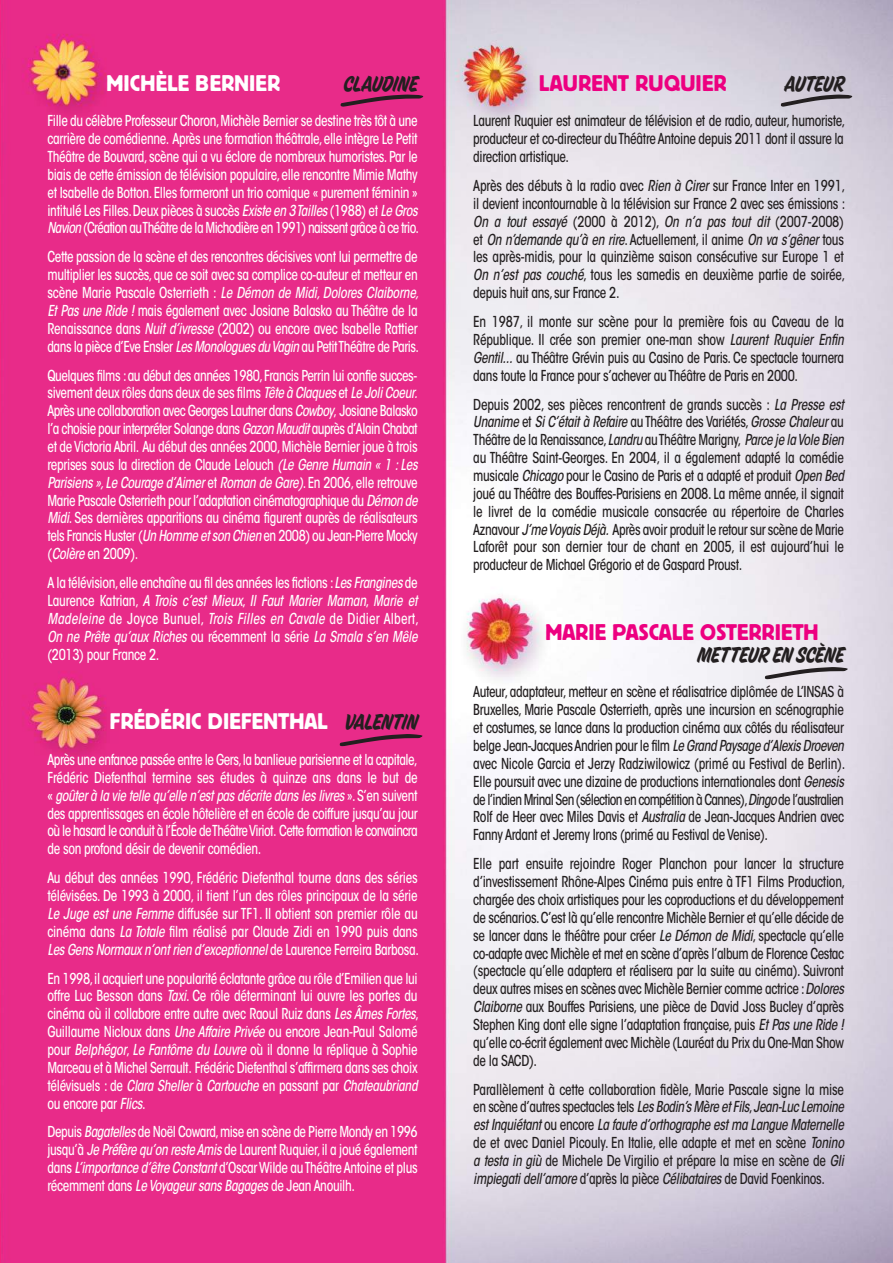
<style>
.page{position:relative;width:893px;height:1263px;background:#fff}
.page>*{position:absolute;margin:0;border:0;box-sizing:border-box;transform-origin:0 0}
.t1{font:22.5px "Block BE";letter-spacing:.02em;color:#fff}
.t2{font:22.5px "Block BE";color:#ed0080}
.t3{font:22.5px "Block BE";letter-spacing:.02em;color:#ed0080}
.t4{font:21px "House Movements PS Sign";color:#231f20}
.t5{font:500 condensed 15px/17.9px "ITC Avant Garde Std";letter-spacing:-.025em;color:#fff;text-align:justify;scale:.9 1}
.t6{font:500 condensed 15px/17.9px "ITC Avant Garde Std";letter-spacing:-.025em;color:#231f20;text-align:justify;scale:.9 1}
.s1{font-style:italic}
.s2{font-family:"House Movements PS Sign";font-size:21px;color:#231f20}
</style>
<div class="page">
<img style="left:0;top:0;width:893px;height:1263px">
<svg style="left:340px;top:94px;width:84px;height:13px"></svg>
<svg style="left:781px;top:94px;width:71px;height:13px"></svg>
<svg style="left:339px;top:734px;width:84px;height:12px"></svg>
<svg style="left:765px;top:667px;width:83px;height:12px"></svg>
<h1 class="t1" style="left:107px;top:75px;width:175px">MICHÈLE BERNIER</h1>
<h2 class="t4" style="left:343px;top:76px;width:76px">CLAUDINE</h2>
<p class="t5" style="left:47px;top:113px;width:414px">Fille du célèbre Professeur Choron, Michèle Bernier se destine très tôt à une carrière de comédienne. Après une formation théâtrale, elle intègre Le Petit Théâtre de Bouvard, scène qui a vu éclore de nombreux humoristes. Par le biais de cette émission de télévision populaire, elle rencontre Mimie Mathy et Isabelle de Botton. Elles formeront un trio comique « purement féminin » intitulé Les Filles. Deux pièces à succès <span class="s1">Existe en 3 Tailles</span> (1988) et <span class="s1">Le Gros Navion</span> (Création au Théâtre de la Michodière en 1991) naissent grâce à ce trio.</p>
<p class="t5" style="left:47px;top:249px;width:414px">Cette passion de la scène et des rencontres décisives vont lui permettre de multiplier les succès, que ce soit avec sa complice co-auteur et metteur en scène Marie Pascale Osterrieth : <span class="s1">Le Démon de Midi, Dolores Claiborne, Et Pas une Ride !</span> mais également avec Josiane Balasko au Théâtre de la Renaissance dans <span class="s1">Nuit d’ivresse</span> (2002) ou encore avec Isabelle Rattier dans la pièce d’Eve Ensler <span class="s1">Les Monologues du Vagin</span> au Petit Théâtre de Paris.</p>
<p class="t5" style="left:47px;top:368px;width:413px">Quelques films : au début des années 1980, Francis Perrin lui confie succes&shy;sivement deux rôles dans deux de ses films <span class="s1">Tête à Claques</span> et <span class="s1">Le Joli Coeur.<br></span>Après une collaboration avec Georges Lautner dans <span class="s1">Cowboy</span>, Josiane Balasko l’a choisie pour interpréter Solange dans <span class="s1">Gazon Maudit</span> auprès d’Alain Chabat et de Victoria Abril. Au début des années 2000, Michèle Bernier joue à trois reprises sous la direction de Claude Lelouch <span class="s1">(Le Genre Humain « 1 : Les Parisiens », Le Courage d’Aimer</span> et <span class="s1">Roman de Gare)</span>. En 2006, elle retrouve Marie Pascale Osterrieth pour l’adaptation cinématographique du <span class="s1">Démon de Midi</span>. Ses dernières apparitions au cinéma figurent auprès de réalisateurs tels Francis Huster (<span class="s1">Un Homme et son Chien</span> en 2008) ou Jean-Pierre Mocky (<span class="s1">Colère</span> en 2009).</p>
<p class="t5" style="left:47px;top:575px;width:414px">A la télévision, elle enchaîne au fil des années les fictions : <span class="s1">Les Frangines</span> de Laurence Katrian, <span class="s1">A Trois c’est Mieux</span>, <span class="s1">Il Faut Marier Maman</span>, <span class="s1">Marie et Madeleine</span> de Joyce Bunuel, <span class="s1">Trois Filles en Cavale</span> de Didier Albert, <span class="s1">On ne Prête qu’aux Riches</span> ou récemment la série <span class="s1">La Smala s’en Mêle </span>(2013) pour France 2.</p>
<h1 class="t1" style="left:110px;top:713px;width:309px">FRÉDÉRIC DIEFENTHAL <span class="s2">VALENTIN</span></h1>
<p class="t5" style="left:47px;top:752px;width:413px">Après une enfance passée entre le Gers,la banlieue parisienne et la capitale, Frédéric Diefenthal termine ses études à quinze ans dans le but de « <span class="s1">goûter à la vie telle qu’elle n’est pas décrite dans les livres</span> ». S’en suivent des apprentissages en école hôtelière et en école de coiffure jusqu’au jour où le hasard le conduit à l’École de Théâtre Viriot. Cette formation le convaincra de son profond désir de devenir comédien.</p>
<p class="t5" style="left:47px;top:870px;width:414px">Au début des années 1990, Frédéric Diefenthal tourne dans des séries télévisées. De 1993 à 2000, il tient l’un des rôles principaux de la série <span class="s1">Le Juge est une Femme</span> diffusée sur TF1. Il obtient son premier rôle au cinéma dans <span class="s1">La Totale</span> film réalisé par Claude Zidi en 1990 puis dans <span class="s1">Les Gens Normaux n’ont rien d’exceptionnel</span> de Laurence Ferreira Barbosa.</p>
<p class="t5" style="left:47px;top:971px;width:414px">En 1998, il acquiert une popularité éclatante grâce au rôle d’Emilien que lui offre Luc Besson dans <span class="s1">Taxi</span>. Ce rôle déterminant lui ouvre les portes du cinéma où il collabore entre autre avec Raoul Ruiz dans <span class="s1">Les Âmes Fortes</span>, Guillaume Nicloux dans <span class="s1">Une Affaire Privée</span> ou encore Jean-Paul Salomé pour <span class="s1">Belphégor</span>, <span class="s1">Le Fantôme du Louvre</span> où il donne la réplique à Sophie Marceau et à Michel Serrault. Frédéric Diefenthal s’affirmera dans ses choix télévisuels : de <span class="s1">Clara Sheller</span> à <span class="s1">Cartouche</span> en passant par <span class="s1">Chateaubriand </span>ou encore par <span class="s1">Flics</span>.</p>
<p class="t5" style="left:47px;top:1124px;width:413px">Depuis <span class="s1">Bagatelles</span> de Noël Coward,mise en scène de Pierre Mondy en 1996 jusqu’à <span class="s1">Je Préfère qu’on reste Amis</span> de Laurent Ruquier, il a joué également dans <span class="s1">L’importance d’être Constant</span> d’Oscar Wilde au Théâtre Antoine et plus récemment dans <span class="s1">Le Voyageur sans Bagages</span> de Jean Anouilh.</p>
<h1 class="t3" style="left:539px;top:75px;width:189px">LAURENT RUQUIER</h1>
<h2 class="t4" style="left:784px;top:76px;width:61px">AUTEUR</h2>
<p class="t6" style="left:473px;top:113px;width:415px">Laurent Ruquier est animateur de télévision et de radio, auteur, humoriste, producteur et co-directeur du Théâtre Antoine depuis 2011 dont il assure la direction artistique.</p>
<p class="t6" style="left:473px;top:178px;width:415px">Après des débuts à la radio avec <span class="s1">Rien à Cirer</span> sur France Inter en 1991, il devient incontournable à la télévision sur France 2 avec ses émissions :<br><span class="s1">On a tout essayé</span> (2000 à 2012), <span class="s1">On n’a pas tout dit</span> (2007-2008) et <span class="s1">On n’demande qu’à en rire</span>. Actuellement, il anime <span class="s1">On va s’gêner</span> tous les après-midis, pour la quinzième saison consécutive sur Europe 1 et <span class="s1">On n’est pas couché</span>, tous les samedis en deuxième partie de soirée, depuis huit ans, sur France 2.</p>
<p class="t6" style="left:473px;top:314px;width:413px">En 1987, il monte sur scène pour la première fois au Caveau de la République. Il crée son premier one-man show <span class="s1">Laurent Ruquier Enfin Gentil...</span> au Théâtre Grévin puis au Casino de Paris. Ce spectacle tournera dans toute la France pour s’achever au Théâtre de Paris en 2000.</p>
<p class="t6" style="left:473px;top:397px;width:413px">Depuis 2002, ses pièces rencontrent de grands succès : <span class="s1">La Presse est Unanime</span> et <span class="s1">Si C’était à Refaire</span> au Théâtre des Variétés, <span class="s1">Grosse Chaleur</span> au Théâtre de la Renaissance, <span class="s1">Landru</span> au Théâtre Marigny, <span class="s1">Parce je la Vole Bien </span>au Théâtre Saint-Georges. En 2004, il a également adapté la comédie musicale <span class="s1">Chicago</span> pour le Casino de Paris et a adapté et produit <span class="s1">Open Bed </span>joué au Théâtre des Bouffes-Parisiens en 2008. La même année, il signait le livret de la comédie musicale consacrée au répertoire de Charles Aznavour <span class="s1">J’me Voyais Déjà.</span> Après avoir produit le retour sur scène de Marie Laforêt pour son dernier tour de chant en 2005, il est aujourd’hui le producteur de Michael Grégorio et de Gaspard Proust.</p>
<h1 class="t2" style="left:546px;top:624px;width:275px">MARIE PASCALE OSTERRIETH</h1>
<h2 class="t4" style="left:697px;top:647px;width:148px">METTEUR EN SCÈNE</h2>
<p class="t6" style="left:473px;top:684px;width:415px">Auteur, adaptateur, metteur en scène et réalisatrice diplômée de L’INSAS à Bruxelles, Marie Pascale Osterrieth, après une incursion en scénographie et costumes, se lance dans la production cinéma aux côtés du réalisateur belge Jean-Jacques Andrien pour le film <span class="s1">Le Grand Paysage d’Alexis Droeven </span>avec Nicole Garcia et Jerzy Radziwilowicz (primé au Festival de Berlin).<br>Elle poursuit avec une dizaine de productions internationales dont <span class="s1">Genesis </span>de l’indien Mrinal Sen (sélection en compétition à Cannes),<span class="s1">Dingo</span> de l’australien Rolf de Heer avec Miles Davis et <span class="s1">Australia</span> de Jean-Jacques Andrien avec Fanny Ardant et Jeremy Irons (primé au Festival de Venise).</p>
<p class="t6" style="left:473px;top:856px;width:415px">Elle part ensuite rejoindre Roger Planchon pour lancer la structure d’investissement Rhône-Alpes Cinéma puis entre à TF1 Films Production, chargée des choix artistiques pour les coproductions et du développement de scénarios. C’est là qu’elle rencontre Michèle Bernier et qu’elle décide de se lancer dans le théâtre pour créer <span class="s1">Le Démon de Midi</span>, spectacle qu’elle co-adapte avec Michèle et met en scène d’après l’album de Florence Cestac (spectacle qu’elle adaptera et réalisera par la suite au cinéma). Suivront deux autres mises en scènes avec Michèle Bernier comme actrice : <span class="s1">Dolores Claiborne</span> aux Bouffes Parisiens, une pièce de David Joss Bucley d’après Stephen King dont elle signe l’adaptation française, puis <span class="s1">Et Pas une Ride ! </span>qu’elle co-écrit également avec Michèle (Lauréat du Prix du One-Man Show de la SACD).</p>
<p class="t6" style="left:473px;top:1082px;width:413px">Parallèlement à cette collaboration fidèle, Marie Pascale signe la mise en scène d’autres spectacles tels <span class="s1">Les Bodin’s Mère et Fils</span>,<span class="s1">Jean-Luc Lemoine est Inquiétant</span> ou encore <span class="s1">La faute d’orthographe est ma Langue Maternelle </span>de et avec Daniel Picouly. En Italie, elle adapte et met en scène <span class="s1">Tonino a testa in giù</span> de Michele De Virgilio et prépare la mise en scène de <span class="s1">Gli impiegati dell’amore</span> d’après la pièce <span class="s1">Célibataires</span> de David Foenkinos.</p>
</div>
